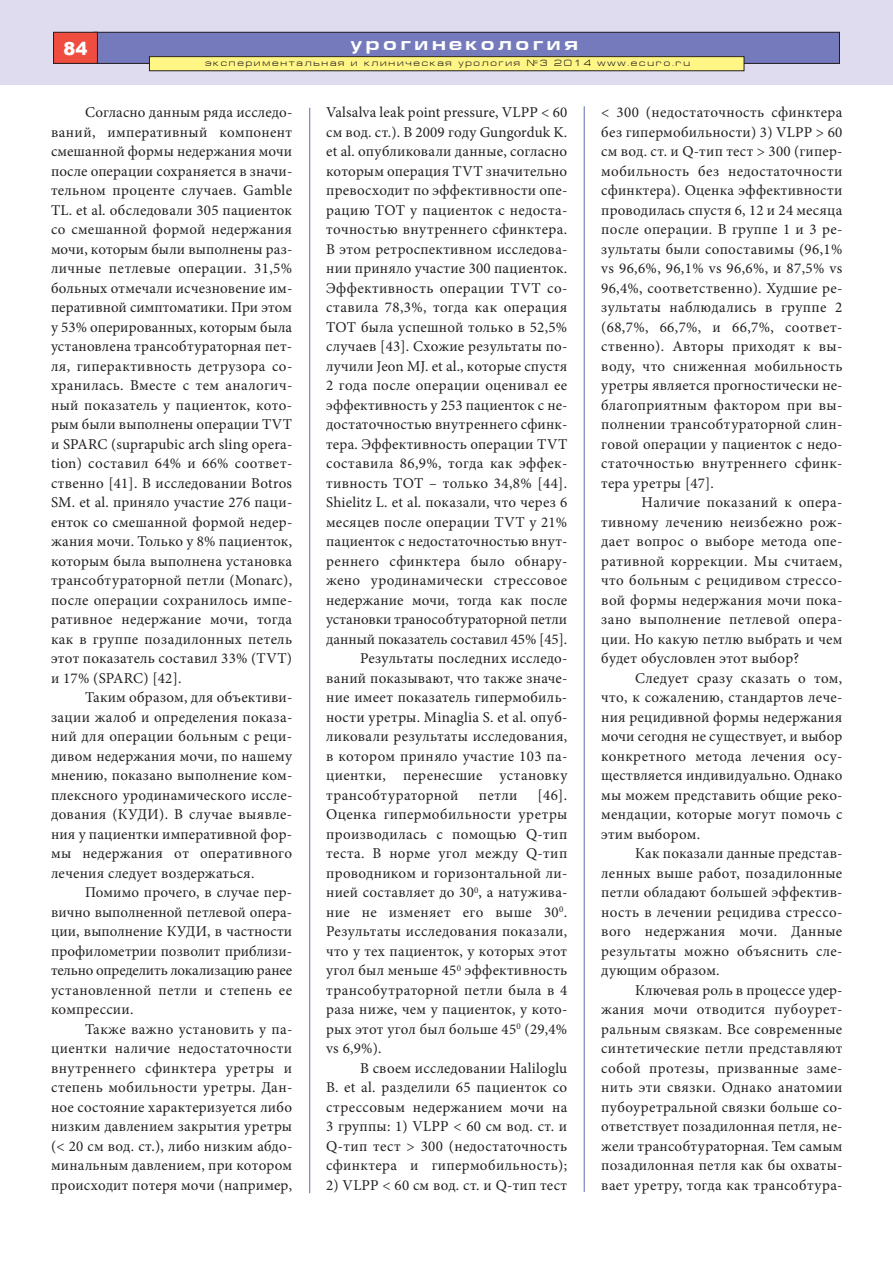
<style>
.page{position:relative;width:893px;height:1263px;background:#fff}
.page>*{position:absolute;margin:0;border:0;box-sizing:border-box;transform-origin:0 0}
.t1{font:700 18px "Europe Ext";letter-spacing:.2em;color:#fff}
.t2{font:900 18px "Arial";color:#fff}
.t3{font:15px/19.5px "Minion Pro";letter-spacing:.02em;color:#231f20;text-align:justify}
.t4{font:15px "Minion Pro";letter-spacing:-.005em;color:#231f20}
.t5{font:15px "Minion Pro";color:#231f20}
.t6{font:9px "Europe Ext";letter-spacing:.2em;color:#231f20}
</style>
<div class="page">
<div style="left:0;top:0;width:893px;height:85px;background:#dedcee"></div>
<div style="left:94px;top:32px;width:745px;height:31px;background:#747abb"></div>
<div style="left:94px;top:32px;width:746px;height:32px;border:1px solid #231f20"></div>
<div style="left:54px;top:32px;width:43px;height:31px;background:#ef4d40"></div>
<div style="left:53px;top:32px;width:45px;height:32px;border:1px solid #231f20"></div>
<div style="left:149px;top:57px;width:595px;height:14px;background:#fff685"></div>
<div style="left:149px;top:56px;width:595px;height:15px;border:1px solid #231f20"></div>
<hr style="left:309px;top:108px;width:1px;height:1085px;background:#747abb">
<hr style="left:584px;top:106px;width:1px;height:1086px;background:#747abb">
<p class="t2" style="left:64px;top:36px;width:26px">84</p>
<p class="t1" style="left:350px;top:37px;width:230px">урогинекология</p>
<p class="t6" style="left:205px;top:60px;width:486px">экспериментальная и клиническая урология №3 2014 www.ecuro.ru</p>
<p class="t3" style="left:51px;top:104px;width:243px;text-indent:34px">Согласно данным ряда исследо&shy;ваний, императивный компонент смешанной формы недержания мочи после операции сохраняется в значи&shy;тельном проценте случаев. Gamble TL. et al. обследовали 305 пациенток со смешанной формой недержания мочи, которым были выполнены раз&shy;личные петлевые операции. 31,5% больных отмечали исчезновение им&shy;перативной симптоматики. При этом у 53% оперированных, которым была установлена трансобтураторная пет&shy;ля, гиперактивность детрузора со&shy;хранилась. Вместе с тем аналогич&shy;ный показатель у пациенток, кото&shy;рым были выполнены операции TVT и SPARC (suprapubic arch sling opera&shy;tion) составил 64% и 66% соответ&shy;ственно [41]. В исследовании Botros SM. et al. приняло участие 276 паци&shy;енток со смешанной формой недер&shy;жания мочи. Только у 8% пациенток, которым была выполнена установка трансобтураторной петли (Monarc), после операции сохранилось импе&shy;ративное недержание мочи, тогда как в группе позадилонных петель этот показатель составил 33% (TVT) и 17% (SPARC) [42].</p>
<p class="t3" style="left:51px;top:689px;width:243px;text-indent:34px">Таким образом, для объективи&shy;зации жалоб и определения показа&shy;ний для операции больным с реци&shy;дивом недержания мочи, по нашему мнению, показано выполнение ком&shy;плексного уродинамического иссле&shy;дования (КУДИ). В случае выявле&shy;ния у пациентки императивной фор&shy;мы недержания от оперативного лечения следует воздержаться.</p>
<p class="t3" style="left:51px;top:884px;width:243px;text-indent:34px">Помимо прочего, в случае пер&shy;вично выполненной петлевой опера&shy;ции, выполнение КУДИ, в частности профилометрии позволит приблизи&shy;тельно определить локализацию ранее установленной петли и степень ее компрессии.</p>
<p class="t3" style="left:51px;top:1020px;width:243px;text-indent:34px">Также важно установить у па&shy;циентки наличие недостаточности внутреннего сфинктера уретры и степень мобильности уретры. Дан&shy;ное состояние характеризуется либо низким давлением закрытия уретры (&lt; 20 см вод. ст.), либо низким абдо&shy;минальным давлением, при котором происходит потеря мочи (например,</p>
<p class="t3" style="left:326px;top:104px;width:243px">Valsalva leak point pressure, VLPP &lt; 60</p>
<p class="t3" style="left:326px;top:123px;width:243px">см вод. ст.). В 2009 году Gungorduk K.</p>
<p class="t3" style="left:326px;top:143px;width:243px">et al. опубликовали данные, согласно</p>
<p class="t3" style="left:326px;top:162px;width:243px">которым операция TVT значительно</p>
<p class="t3" style="left:326px;top:182px;width:243px">превосходит по эффективности опе-</p>
<p class="t3" style="left:326px;top:201px;width:243px">рацию TOT у пациенток с недоста-</p>
<p class="t3" style="left:326px;top:221px;width:243px">точностью внутреннего сфинктера.</p>
<p class="t3" style="left:326px;top:240px;width:243px">В этом ретроспективном исследова-</p>
<p class="t3" style="left:326px;top:260px;width:243px">нии приняло участие 300 пациенток.</p>
<p class="t3" style="left:326px;top:279px;width:243px">Эффективность операции TVT со-</p>
<p class="t3" style="left:326px;top:299px;width:243px">ставила 78,3%, тогда как операция</p>
<p class="t3" style="left:326px;top:318px;width:243px">TOT была успешной только в 52,5%</p>
<p class="t3" style="left:326px;top:338px;width:243px">случаев [43]. Схожие результаты по-</p>
<p class="t3" style="left:326px;top:357px;width:243px">лучили Jeon MJ. et al., которые спустя</p>
<p class="t3" style="left:326px;top:377px;width:243px">2 года после операции оценивал ее</p>
<p class="t3" style="left:326px;top:396px;width:243px">эффективность у 253 пациенток с не-</p>
<p class="t3" style="left:326px;top:416px;width:243px">достаточностью внутреннего сфинк-</p>
<p class="t3" style="left:326px;top:435px;width:243px">тера. Эффективность операции TVT</p>
<p class="t3" style="left:326px;top:455px;width:243px">составила 86,9%, тогда как эффек-</p>
<p class="t3" style="left:326px;top:474px;width:243px">тивность TOT – только 34,8% [44].</p>
<p class="t3" style="left:326px;top:494px;width:243px">Shielitz L. et al. показали, что через 6</p>
<p class="t3" style="left:326px;top:513px;width:243px">месяцев после операции TVT у 21%</p>
<p class="t3" style="left:326px;top:533px;width:243px">пациенток с недостаточностью внут-</p>
<p class="t3" style="left:326px;top:552px;width:243px">реннего сфинктера было обнару-</p>
<p class="t3" style="left:326px;top:572px;width:243px">жено уродинамически стрессовое</p>
<p class="t3" style="left:326px;top:591px;width:243px">недержание мочи, тогда как после</p>
<p class="t4" style="left:326px;top:614px;width:243px">установки транособтураторной петли</p>
<p class="t5" style="left:326px;top:633px;width:243px">данный показатель составил 45% [45].</p>
<p class="t3" style="left:360px;top:650px;width:209px">Результаты последних исследо-</p>
<p class="t3" style="left:326px;top:669px;width:243px">ваний показывают, что также значе-</p>
<p class="t3" style="left:326px;top:689px;width:243px">ние имеет показатель гипермобиль-</p>
<p class="t3" style="left:326px;top:708px;width:243px">ности уретры. Minaglia S. et al. опуб-</p>
<p class="t3" style="left:326px;top:728px;width:243px">ликовали результаты исследования,</p>
<p class="t3" style="left:326px;top:747px;width:243px">в котором приняло участие 103 па-</p>
<p class="t3" style="left:326px;top:767px;width:243px">циентки, перенесшие установку</p>
<p class="t3" style="left:326px;top:786px;width:134px">трансобтураторной</p>
<p class="t3" style="left:479px;top:786px;width:40px">петли</p>
<p class="t3" style="left:326px;top:786px;width:243px;text-indent:211px">[46].<br>Оценка гипермобильности уретры производилась с помощью Q-тип теста. В норме угол между Q-тип проводником и горизонтальной ли&shy;нией составляет до 30<sup>0</sup>, а натужива&shy;ние не изменяет его выше 30<sup>0</sup>.<br>Результаты исследования показали, что у тех пациенток, у которых этот угол был меньше 45<sup>0</sup> эффективность трансобутраторной петли была в 4 раза ниже, чем у пациенток, у кото&shy;рых этот угол был больше 45<sup>0</sup> (29,4% vs 6,9%).</p>
<p class="t3" style="left:326px;top:1059px;width:243px;text-indent:34px">В своем исследовании Haliloglu B. et al. разделили 65 пациенток со стрессовым недержанием мочи на 3 группы: 1) VLPP &lt; 60 см вод. ст. и Q-тип тест &gt; 300 (недостаточность сфинктера и гипермобильность);</p>
<p class="t3" style="left:326px;top:1176px;width:243px">2) VLPP &lt; 60 см вод. ст. и Q-тип тест</p>
<p class="t3" style="left:601px;top:104px;width:243px">&lt; 300 (недостаточность сфинктера без гипермобильности) 3) VLPP &gt; 60 см вод. ст. и Q-тип тест &gt; 300 (гипер&shy;мобильность без недостаточности сфинктера). Оценка эффективности проводилась спустя 6, 12 и 24 месяца после операции. В группе 1 и 3 ре&shy;зультаты были сопоставимы (96,1% vs 96,6%, 96,1% vs 96,6%, и 87,5% vs 96,4%, соответственно). Худшие ре&shy;зультаты наблюдались в группе 2 (68,7%, 66,7%, и 66,7%, соответ&shy;ственно). Авторы приходят к вы&shy;воду, что сниженная мобильность уретры является прогностически не&shy;благоприятным фактором при вы&shy;полнении трансобтураторной слин&shy;говой операции у пациенток с недо&shy;статочностью внутреннего сфинк&shy;тера уретры [47].</p>
<p class="t3" style="left:601px;top:494px;width:243px;text-indent:40px">Наличие показаний к опера&shy;тивному лечению неизбежно рож&shy;дает вопрос о выборе метода опе&shy;ративной коррекции. Мы считаем, что больным с рецидивом стрессо&shy;вой формы недержания мочи пока&shy;зано выполнение петлевой опера&shy;ции. Но какую петлю выбрать и чем будет обусловлен этот выбор?</p>
<p class="t3" style="left:601px;top:669px;width:243px;text-indent:34px">Следует сразу сказать о том, что, к сожалению, стандартов лече&shy;ния рецидивной формы недержания мочи сегодня не существует, и выбор конкретного метода лечения осу&shy;ществляется индивидуально. Однако мы можем представить общие реко&shy;мендации, которые могут помочь с этим выбором.</p>
<p class="t3" style="left:601px;top:845px;width:243px;text-indent:34px">Как показали данные представ&shy;ленных выше работ, позадилонные петли обладают большей эффектив&shy;ность в лечении рецидива стрессо&shy;вого недержания мочи. Данные результаты можно объяснить сле&shy;дующим образом.</p>
<p class="t3" style="left:601px;top:981px;width:243px;text-indent:34px">Ключевая роль в процессе удер&shy;жания мочи отводится пубоурет&shy;ральным связкам. Все современные синтетические петли представляют собой протезы, призванные заме&shy;нить эти связки. Однако анатомии пубоуретральной связки больше со&shy;ответствует позадилонная петля, не&shy;жели трансобтураторная. Тем самым позадилонная петля как бы охваты&shy;вает уретру, тогда как трансобтура-</p>
</div>
